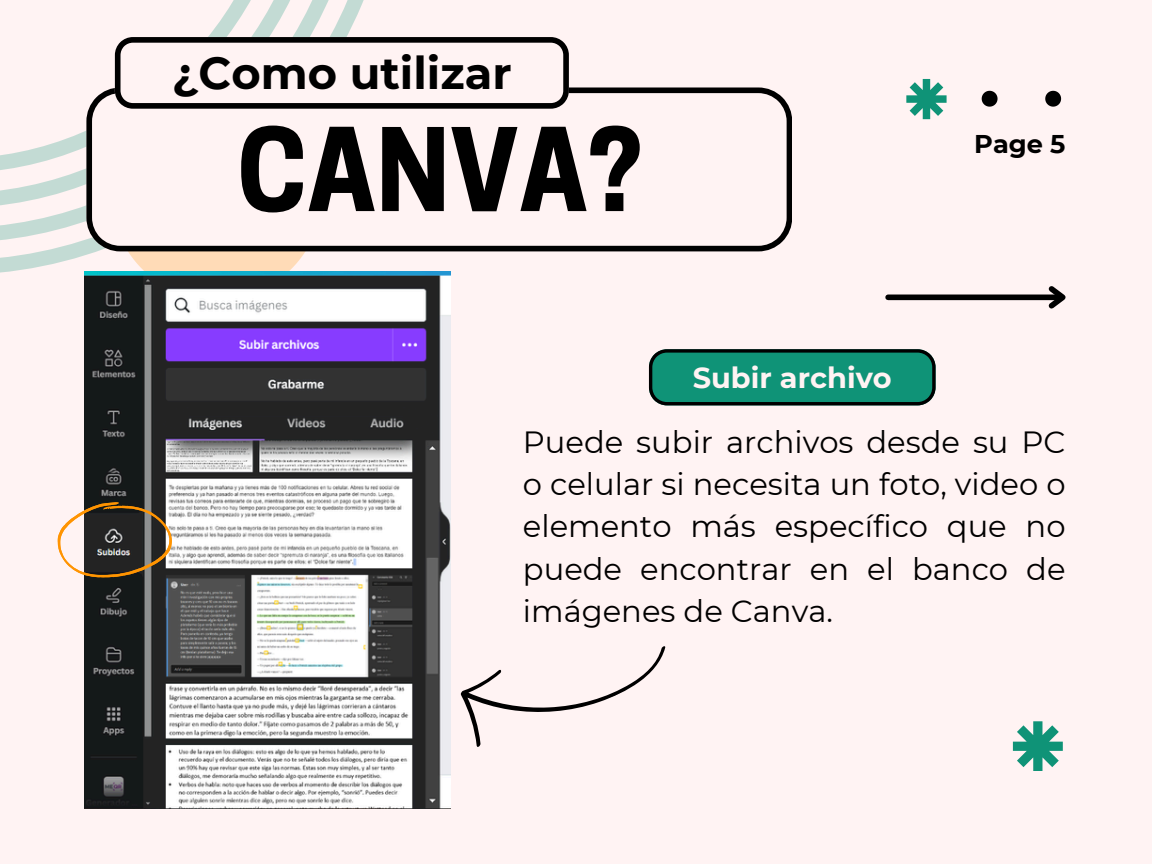
<style>
.page{position:relative;width:1152px;height:864px;background:#fff3f3}
.page>*{position:absolute;margin:0;border:0;box-sizing:border-box;transform-origin:0 0}
.t1{font:700 107.85px "Cooper Hewitt";color:#000}
.t2{font:700 44.85px "Montserrat";color:#000}
.t3{font:30.6px/42.2px "Montserrat";color:#000;text-align:justify}
.t4{font:700 28.8px "Montserrat";color:#fff3f3}
.t5{font:700 25.65px "Montserrat";color:#000}
</style>
<div class="page">
<svg style="left:0;top:0;width:396px;height:273px"></svg>
<svg style="left:86px;top:87px;width:706px;height:164px"></svg>
<svg style="left:115px;top:37px;width:454px;height:72px"></svg>
<svg style="left:982px;top:91px;width:16px;height:16px"></svg>
<svg style="left:1045px;top:91px;width:16px;height:16px"></svg>
<svg style="left:906px;top:79px;width:41px;height:40px"></svg>
<svg style="left:649px;top:349px;width:287px;height:56px;background:#118169"></svg>
<div style="left:888px;top:295px;width:173px;height:5px;background:#000"></div>
<svg style="left:1044px;top:286px;width:22px;height:23px"></svg>
<svg style="left:1013px;top:721px;width:50px;height:50px"></svg>
<img style="left:84px;top:272px;width:367px;height:536px">
<svg style="left:58px;top:502px;width:114px;height:75px"></svg>
<svg style="left:460px;top:646px;width:206px;height:101px"></svg>
<p class="t2" style="left:172px;top:45px;width:341px">¿Como utilizar</p>
<h2 class="t1" style="left:237px;top:130px;width:406px">CANVA?</h2>
<h1 class="t4" style="left:693px;top:360px;width:201px">Subir archivo</h1>
<p class="t5" style="left:974px;top:128px;width:93px">Page 5</p>
<p class="t3" style="left:523px;top:421px;width:544px">Puede subir archivos desde su PC o celular si necesita un foto, video o elemento más específico que no puede encontrar en el banco de imágenes de Canva.</p>
</div>
